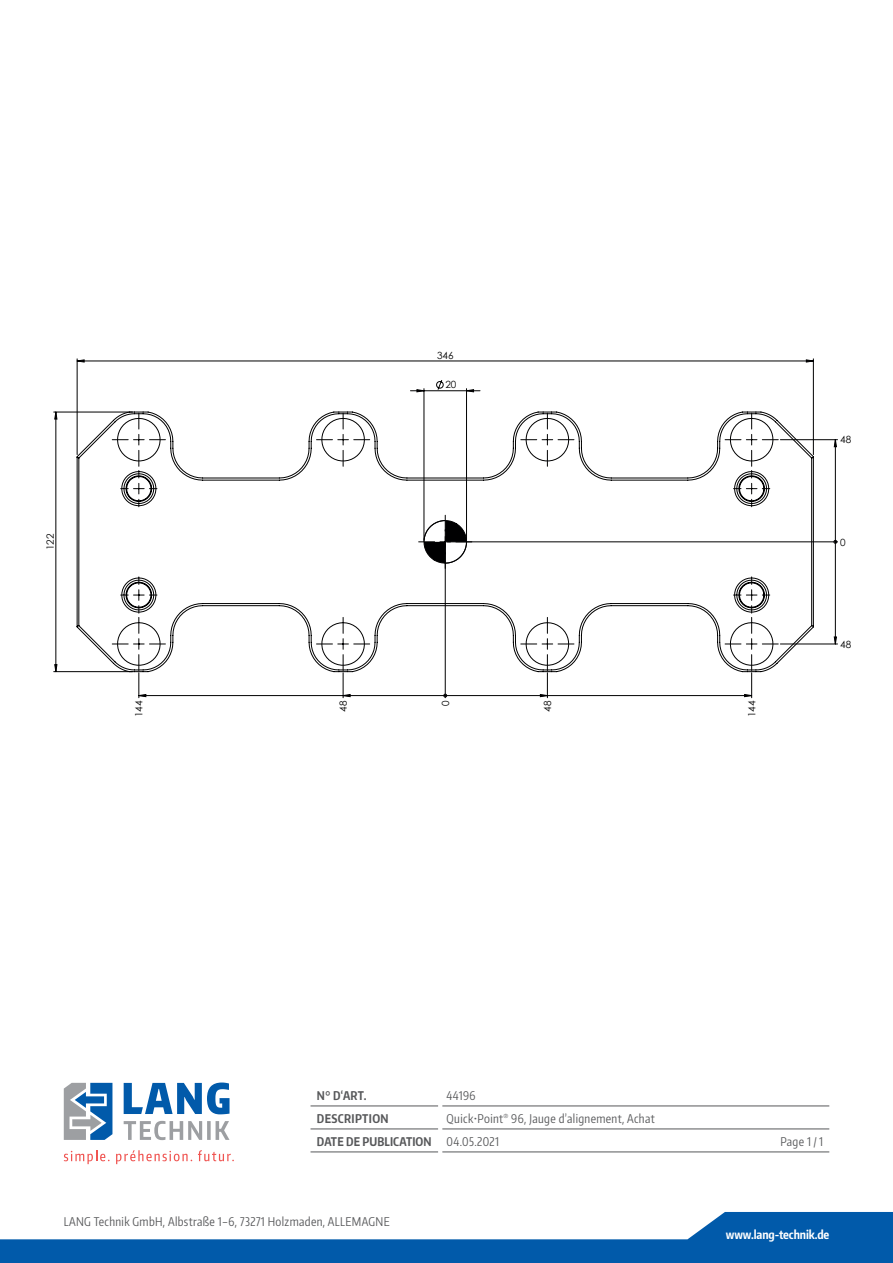
<style>
.page{position:relative;width:893px;height:1263px;background:#fff}
.page>*{position:absolute;margin:0;border:0;box-sizing:border-box;transform-origin:0 0}
.t1{font:12px/23px "Encode Sans Compressed";letter-spacing:.03em;color:#57585a}
.t2{font:700 12px "Encode Sans Compressed";letter-spacing:-.01em;color:#fff}
.t3{font:700 12px "Encode Sans Compressed";letter-spacing:.03em;color:#57585a}
.t4{font:9.9px "Century Gothic";color:#000001}
.s1{font-weight:700}
</style>
<div class="page">
<svg style="left:0;top:1212px;width:893px;height:51px;fill:#015aaa"></svg>
<svg style="left:124px;top:1082px;width:106px;height:32px"></svg>
<svg style="left:124px;top:1121px;width:106px;height:19px"></svg>
<svg style="left:64px;top:1083px;width:48px;height:57px"></svg>
<svg style="left:64px;top:1150px;width:46px;height:14px"></svg>
<svg style="left:116px;top:1150px;width:76px;height:14px"></svg>
<svg style="left:198px;top:1150px;width:36px;height:11px"></svg>
<hr style="left:311px;top:1106px;width:127px;height:1px;background:#57585a">
<hr style="left:442px;top:1106px;width:387px;height:1px;background:#57585a">
<hr style="left:311px;top:1129px;width:127px;height:1px;background:#57585a">
<hr style="left:442px;top:1129px;width:387px;height:1px;background:#57585a">
<hr style="left:311px;top:1152px;width:127px;height:1px;background:#57585a">
<hr style="left:442px;top:1152px;width:387px;height:1px;background:#57585a">
<hr style="left:447px;top:542px;width:390px;height:1px;background:#000001">
<hr style="left:780px;top:439px;width:57px;height:1px;background:#000001">
<hr style="left:780px;top:644px;width:57px;height:1px;background:#000001">
<hr style="left:77px;top:359px;width:1px;height:96px;background:#000001">
<hr style="left:813px;top:359px;width:1px;height:96px;background:#000001">
<hr style="left:424px;top:389px;width:1px;height:151px;background:#000001">
<hr style="left:466px;top:389px;width:1px;height:151px;background:#000001">
<hr style="left:54px;top:412px;width:78px;height:1px;background:#000001">
<hr style="left:54px;top:671px;width:78px;height:1px;background:#000001">
<svg style="left:833px;top:439px;width:4px;height:205px"></svg>
<svg style="left:138px;top:672px;width:614px;height:26px"></svg>
<svg style="left:77px;top:359px;width:737px;height:33px"></svg>
<svg style="left:54px;top:412px;width:3px;height:260px"></svg>
<svg style="left:76px;top:411px;width:738px;height:261px"></svg>
<p class="t4" style="left:43px;top:550px;width:18px;rotate:-90deg">122</p>
<p class="t4" style="left:437px;top:348px;width:18px">346</p>
<p class="t4" style="left:445px;top:378px;width:13px">20</p>
<p class="t4" style="left:132px;top:717px;width:18px;rotate:-90deg">144</p>
<p class="t4" style="left:336px;top:711px;width:13px;rotate:-90deg">48</p>
<p class="t4" style="left:541px;top:711px;width:13px;rotate:-90deg">48</p>
<p class="t4" style="left:745px;top:717px;width:18px;rotate:-90deg">144</p>
<p class="t4" style="left:438px;top:706px;width:7px;rotate:-90deg">0</p>
<p class="t4" style="left:840px;top:433px;width:13px">48</p>
<p class="t4" style="left:840px;top:535px;width:7px">0</p>
<p class="t4" style="left:840px;top:637px;width:13px">48</p>
<p class="t3" style="left:317px;top:1087px;width:51px">N° D‘ART.</p>
<p class="t1" style="left:447px;top:1083px;width:30px">44196</p>
<p class="t3" style="left:317px;top:1110px;width:73px">DESCRIPTION</p>
<p class="t1" style="left:317px;top:1106px;width:339px;text-indent:130px">Quick•Point<sup>®</sup> 96, Jauge d’alignement, Achat<br><span class="s1">DATE DE PUBLICATION</span> 04.05.2021</p>
<p class="t1" style="left:64px;top:1209px;width:328px">LANG Technik GmbH, Albstraße 1–6, 73271 Holzmaden, ALLEMAGNE</p>
<p class="t1" style="left:780px;top:1129px;width:44px">Page 1 / 1</p>
<p class="t2" style="left:726px;top:1227px;width:105px">www.lang-technik.de</p>
</div>
